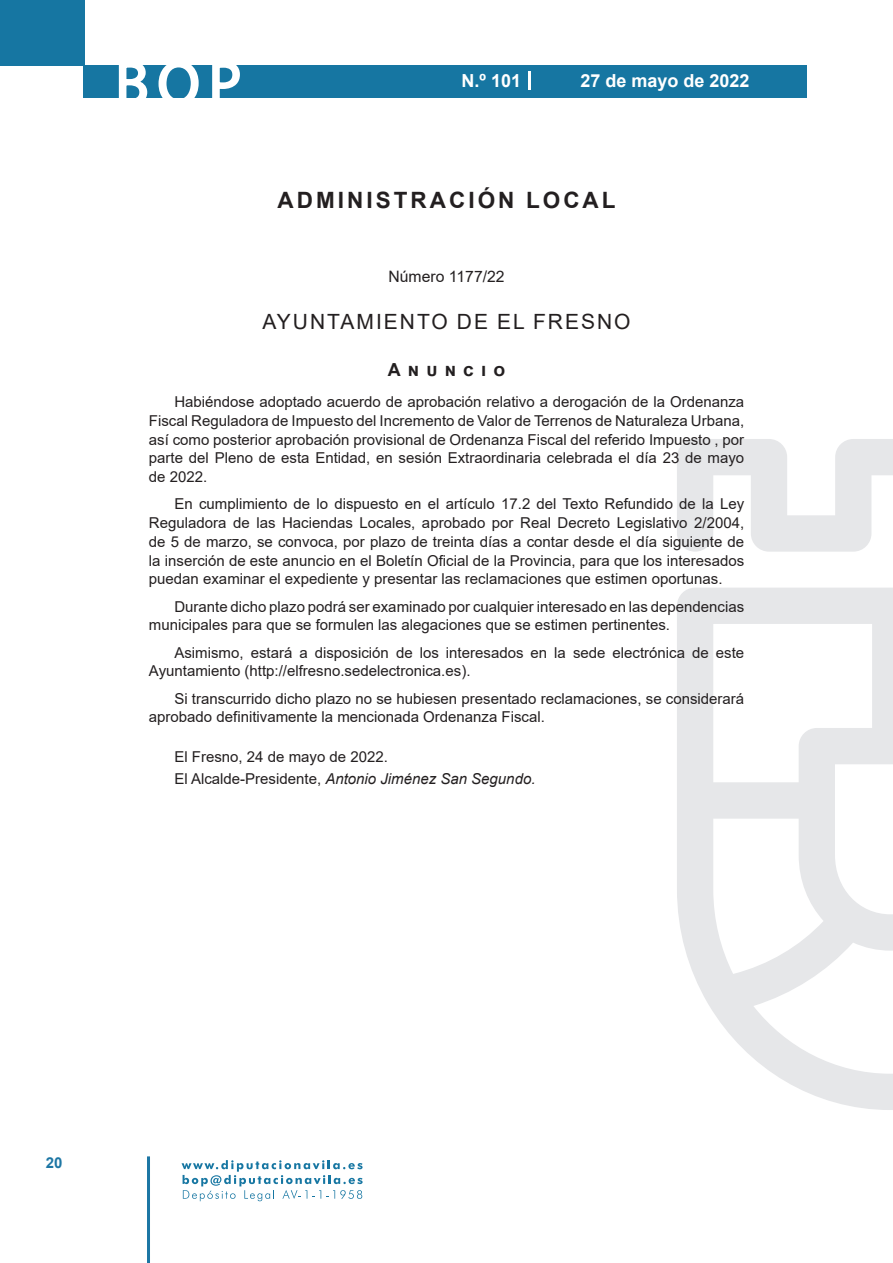
<style>
.page{position:relative;width:893px;height:1263px;background:#fff}
.page>*{position:absolute;margin:0;border:0;box-sizing:border-box;transform-origin:0 0}
.t1{font:500 61.5px "Avant Garde";color:#fff}
.t2{font:700 22.5px "Arial";letter-spacing:.135em;color:#231f20}
.t3{font:21px "Arial";letter-spacing:.095em;color:#231f20}
.t4{font:700 18px "Arial";color:#fff}
.t5{font:700 18px "Arial";letter-spacing:.4em;color:#231f20}
.t6{font:15.75px "Arial";color:#231f20}
.t7{font:15px/18.8px "Arial";color:#231f20}
.t8{font:700 15px "Arial";color:#1d76a4}
.s1{font-style:italic}
</style>
<div class="page">
<div style="left:0;top:0;width:85px;height:65px;background:#1676a2"></div>
<div style="left:84px;top:65px;width:723px;height:33px;background:#1676a2"></div>
<svg style="left:118px;top:65px;width:30px;height:33px"></svg>
<svg style="left:158px;top:65px;width:41px;height:33px"></svg>
<svg style="left:212px;top:65px;width:28px;height:33px"></svg>
<svg style="left:182px;top:1160px;width:181px;height:41px"></svg>
<hr style="left:147px;top:1156px;width:3px;height:107px;background:#1d76a4">
<svg style="left:529px;top:71px;width:2px;height:19px"></svg>
<svg style="left:677px;top:439px;width:216px;height:671px"></svg>
<h1 class="t1" style="left:115px;top:46px;width:128px">BOP</h1>
<p class="t4" style="left:462px;top:68px;width:61px">N.º 101</p>
<p class="t4" style="left:580px;top:68px;width:171px">27 de mayo de 2022</p>
<h2 class="t2" style="left:277px;top:184px;width:340px">ADMINISTRACIÓN LOCAL</h2>
<p class="t6" style="left:388px;top:266px;width:118px">Número 1177/22</p>
<h3 class="t3" style="left:262px;top:307px;width:370px">AYUNTAMIENTO DE EL FRESNO</h3>
<p class="t5" style="left:388px;top:357px;width:119px">Anuncio</p>
<p class="t7" style="left:149px;top:392px;width:597px;text-align:justify;text-indent:26px">Habiéndose adoptado acuerdo de aprobación relativo a derogación de la Ordenanza Fiscal Reguladora de Impuesto del Incremento de Valor de Terrenos de Naturaleza Urbana, así como posterior aprobación provisional de Ordenanza Fiscal del referido Impuesto , por parte del Pleno de esta Entidad, en sesión Extraordinaria celebrada el día 23 de mayo de 2022.</p>
<p class="t7" style="left:149px;top:495px;width:597px;text-align:justify;text-indent:26px">En cumplimiento de lo dispuesto en el artículo 17.2 del Texto Refundido de la Ley Reguladora de las Haciendas Locales, aprobado por Real Decreto Legislativo 2/2004, de 5 de marzo, se convoca, por plazo de treinta días a contar desde el día siguiente de la inserción de este anuncio en el Boletín Oficial de la Provincia, para que los interesados puedan examinar el expediente y presentar las reclamaciones que estimen oportunas.</p>
<p class="t7" style="left:149px;top:597px;width:597px;text-indent:26px">Durante dicho plazo podrá ser examinado por cualquier interesado en las dependencias municipales para que se formulen las alegaciones que se estimen pertinentes.</p>
<p class="t7" style="left:149px;top:643px;width:597px;text-indent:26px">Asimismo, estará a disposición de los interesados en la sede electrónica de este<br>Ayuntamiento (http://elfresno.sedelectronica.es).</p>
<p class="t7" style="left:149px;top:689px;width:597px;text-indent:26px">Si transcurrido dicho plazo no se hubiesen presentado reclamaciones, se considerará aprobado definitivamente la mencionada Ordenanza Fiscal.</p>
<p class="t7" style="left:174px;top:745px;width:363px;line-height:22.2px">El Fresno, 24 de mayo de 2022.<br>El Alcalde-Presidente, <span class="s1">Antonio Jiménez San Segundo.</span></p>
<p class="t8" style="left:46px;top:1152px;width:18px">20</p>
</div>
